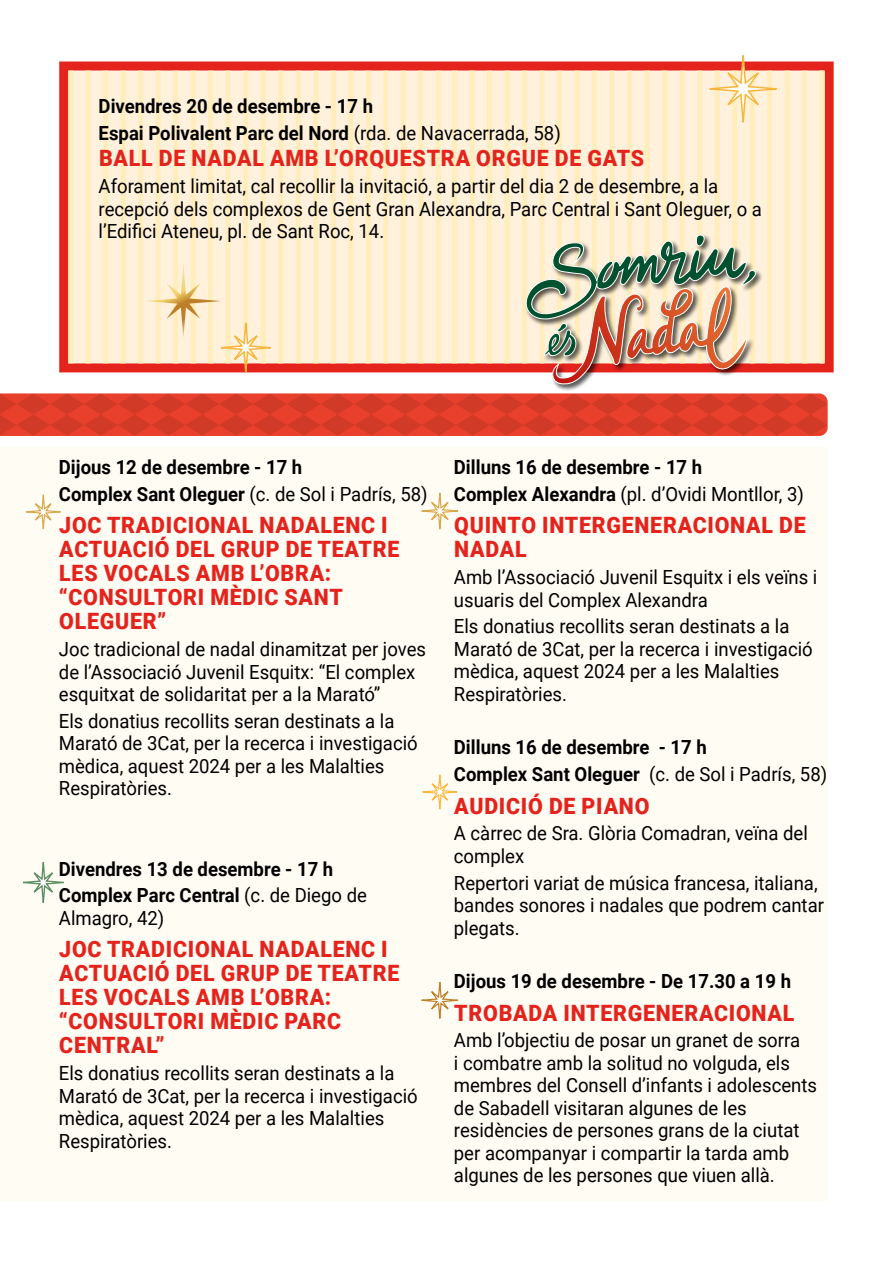
<style>
.page{position:relative;width:893px;height:1263px;background:#fff}
.page>*{position:absolute;margin:0;border:0;box-sizing:border-box;transform-origin:0 0}
.t1{font:900 22.5px/24px "Roboto";letter-spacing:.035em;color:#e5231d;scale:.95 1}
.t2{font:19.5px/22.5px "Roboto";color:#000;scale:.95 1}
.t3{font:700 19.5px/26.7px "Roboto";color:#000;scale:.95 1}
.s1{font-weight:400}
</style>
<div class="page">
<div style="left:59px;top:62px;width:775px;height:310px;background:#fff1dc;border:9px solid #e5231d"></div>
<div style="left:68px;top:71px;width:5px;height:292px;background:#ffedbc"></div>
<div style="left:86px;top:71px;width:5px;height:292px;background:#ffedbc"></div>
<div style="left:103px;top:71px;width:5px;height:292px;background:#ffedbc"></div>
<div style="left:121px;top:71px;width:5px;height:292px;background:#ffedbc"></div>
<div style="left:138px;top:71px;width:5px;height:292px;background:#ffedbc"></div>
<div style="left:156px;top:71px;width:5px;height:292px;background:#ffedbc"></div>
<div style="left:173px;top:71px;width:5px;height:292px;background:#ffedbc"></div>
<div style="left:191px;top:71px;width:5px;height:292px;background:#ffedbc"></div>
<div style="left:208px;top:71px;width:5px;height:292px;background:#ffedbc"></div>
<div style="left:226px;top:71px;width:5px;height:292px;background:#ffedbc"></div>
<div style="left:243px;top:71px;width:5px;height:292px;background:#ffedbc"></div>
<div style="left:261px;top:71px;width:5px;height:292px;background:#ffedbc"></div>
<div style="left:278px;top:71px;width:5px;height:292px;background:#ffedbc"></div>
<div style="left:296px;top:71px;width:5px;height:292px;background:#ffedbc"></div>
<div style="left:313px;top:71px;width:5px;height:292px;background:#ffedbc"></div>
<div style="left:331px;top:71px;width:5px;height:292px;background:#ffedbc"></div>
<div style="left:348px;top:71px;width:5px;height:292px;background:#ffedbc"></div>
<div style="left:366px;top:71px;width:5px;height:292px;background:#ffedbc"></div>
<div style="left:383px;top:71px;width:5px;height:292px;background:#ffedbc"></div>
<div style="left:401px;top:71px;width:5px;height:292px;background:#ffedbc"></div>
<div style="left:418px;top:71px;width:5px;height:292px;background:#ffedbc"></div>
<div style="left:436px;top:71px;width:5px;height:292px;background:#ffedbc"></div>
<div style="left:452px;top:71px;width:5px;height:292px;background:#ffedbc"></div>
<hr style="left:470px;top:71px;width:4px;height:292px;background:#ffedbc">
<div style="left:487px;top:71px;width:5px;height:292px;background:#ffedbc"></div>
<div style="left:505px;top:71px;width:5px;height:292px;background:#ffedbc"></div>
<div style="left:522px;top:71px;width:5px;height:292px;background:#ffedbc"></div>
<div style="left:540px;top:71px;width:5px;height:292px;background:#ffedbc"></div>
<div style="left:557px;top:71px;width:5px;height:292px;background:#ffedbc"></div>
<div style="left:575px;top:71px;width:5px;height:292px;background:#ffedbc"></div>
<div style="left:592px;top:71px;width:5px;height:292px;background:#ffedbc"></div>
<div style="left:610px;top:71px;width:5px;height:292px;background:#ffedbc"></div>
<div style="left:627px;top:71px;width:5px;height:292px;background:#ffedbc"></div>
<div style="left:645px;top:71px;width:5px;height:292px;background:#ffedbc"></div>
<div style="left:662px;top:71px;width:5px;height:292px;background:#ffedbc"></div>
<div style="left:680px;top:71px;width:5px;height:292px;background:#ffedbc"></div>
<div style="left:767px;top:71px;width:5px;height:292px;background:#ffedbc"></div>
<div style="left:785px;top:71px;width:5px;height:292px;background:#ffedbc"></div>
<div style="left:802px;top:71px;width:5px;height:292px;background:#ffedbc"></div>
<div style="left:820px;top:71px;width:5px;height:292px;background:#ffedbc"></div>
<div style="left:0;top:447px;width:828px;height:754px;background:#fffcf3"></div>
<svg style="left:691px;top:55px;width:104px;height:79px"></svg>
<svg style="left:23px;top:862px;width:41px;height:41px"></svg>
<svg style="left:26px;top:494px;width:35px;height:36px"></svg>
<svg style="left:421px;top:492px;width:37px;height:38px"></svg>
<svg style="left:422px;top:774px;width:35px;height:36px"></svg>
<svg style="left:421px;top:982px;width:38px;height:37px"></svg>
<svg style="left:579px;top:134px;width:176px;height:88px"></svg>
<svg style="left:0;top:222px;width:828px;height:214px"></svg>
<p class="t3" style="left:99px;top:92px;width:488px">Divendres 20 de desembre - 17 h<br>Espai Polivalent Parc del Nord <span class="s1">(rda. de Navacerrada, 58)</span></p>
<p class="t1" style="left:99px;top:145px;width:575px">BALL DE NADAL AMB L’ORQUESTRA ORGUE DE GATS</p>
<p class="t2" style="left:99px;top:174px;width:700px">Aforament limitat, cal recollir la invitació, a partir del dia 2 de desembre, a la recepció dels complexos de Gent Gran Alexandra, Parc Central i Sant Oleguer, o a l’Edifici Ateneu, pl. de Sant Roc, 14.</p>
<p class="t3" style="left:59px;top:453px;width:390px">Dijous 12 de desembre - 17 h<br>Complex Sant Oleguer <span class="s1">(c. de Sol i Padrís, 58)</span></p>
<p class="t1" style="left:59px;top:512px;width:360px">JOC TRADICIONAL NADALENC I<br>ACTUACIÓ DEL GRUP DE TEATRE<br>LES VOCALS AMB L’OBRA: “CONSULTORI MÈDIC SANT<br>OLEGUER”</p>
<p class="t2" style="left:59px;top:637px;width:388px">Joc tradicional de nadal dinamitzat per joves de l’Associació Juvenil Esquitx: “El complex esquitxat de solidaritat per a la Marató”</p>
<p class="t2" style="left:59px;top:709px;width:379px">Els donatius recollits seran destinats a la Marató de 3Cat, per la recerca i investigació mèdica, aquest 2024 per a les Malalties Respiratòries.</p>
<p class="t3" style="left:59px;top:854px;width:326px">Divendres 13 de desembre - 17 h<br>Complex Parc Central <span class="s1">(c. de Diego de</span></p>
<p class="t2" style="left:59px;top:906px;width:112px">Almagro, 42)</p>
<p class="t1" style="left:59px;top:936px;width:360px">JOC TRADICIONAL NADALENC I<br>ACTUACIÓ DEL GRUP DE TEATRE<br>LES VOCALS AMB L’OBRA: “CONSULTORI MÈDIC PARC<br>CENTRAL”</p>
<p class="t2" style="left:59px;top:1061px;width:379px">Els donatius recollits seran destinats a la Marató de 3Cat, per la recerca i investigació mèdica, aquest 2024 per a les Malalties Respiratòries.</p>
<p class="t3" style="left:454px;top:453px;width:370px">Dilluns 16 de desembre - 17 h<br>Complex Alexandra <span class="s1">(pl. d’Ovidi Montllor, 3)</span></p>
<p class="t1" style="left:454px;top:512px;width:371px">QUINTO INTERGENERACIONAL DE<br>NADAL</p>
<p class="t2" style="left:454px;top:565px;width:384px">Amb l’Associació Juvenil Esquitx i els veïns i usuaris del Complex Alexandra</p>
<p class="t2" style="left:454px;top:614px;width:379px">Els donatius recollits seran destinats a la Marató de 3Cat, per la recerca i investigació mèdica, aquest 2024 per a les Malalties Respiratòries.</p>
<p class="t3" style="left:454px;top:733px;width:394px">Dilluns 16 de desembre - 17 h<br>Complex Sant Oleguer <span class="s1">(c. de Sol i Padrís, 58)</span></p>
<p class="t1" style="left:454px;top:793px;width:207px">AUDICIÓ DE PIANO</p>
<p class="t2" style="left:454px;top:821px;width:374px">A càrrec de Sra. Glòria Comadran, veïna del complex</p>
<p class="t2" style="left:454px;top:871px;width:391px">Repertori variat de música francesa, italiana, bandes sonores i nadales que podrem cantar plegats.</p>
<p class="t3" style="left:454px;top:967px;width:356px">Dijous 19 de desembre - De 17.30 a 19 h</p>
<p class="t1" style="left:454px;top:1000px;width:360px">TROBADA INTERGENERACIONAL</p>
<p class="t2" style="left:454px;top:1028px;width:384px">Amb l’objectiu de posar un granet de sorra<br>i combatre amb la solitud no volguda, els membres del Consell d’infants i adolescents de Sabadell visitaran algunes de les residències de persones grans de la ciutat per acompanyar i compartir la tarda amb algunes de les persones que viuen allà.</p>
</div>
